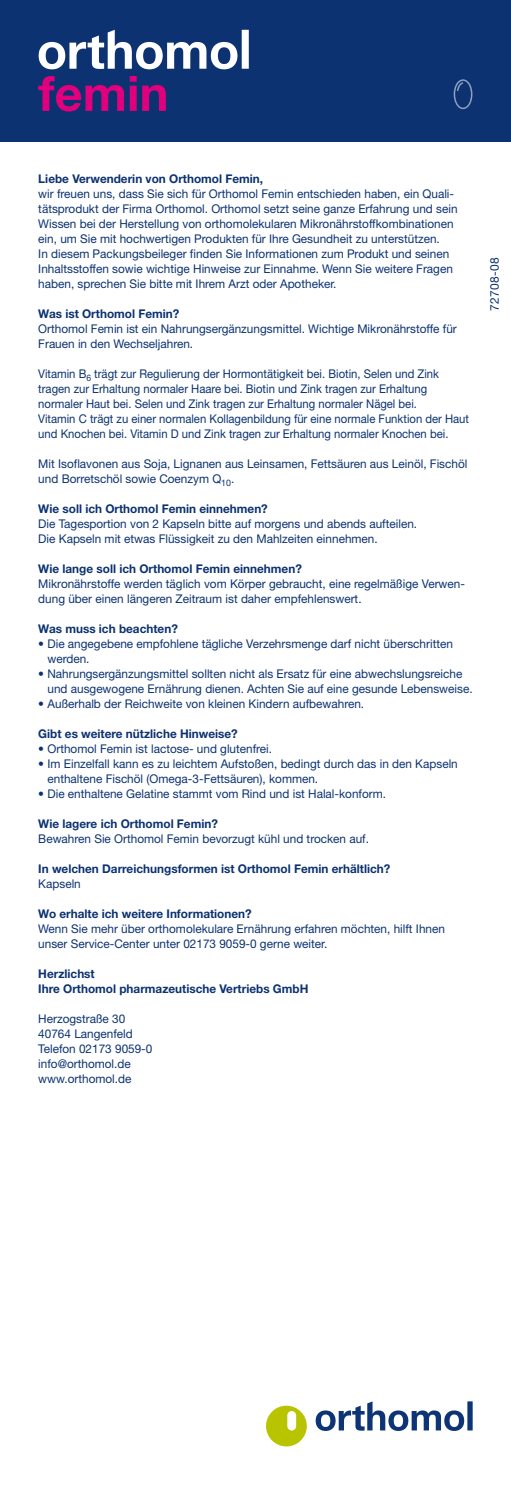
<style>
.page{position:relative;width:511px;height:1489px;background:#fff}
.page>*{position:absolute;margin:0;border:0;box-sizing:border-box;transform-origin:0 0}
.t1{font:12px/15px "Helvetica Neue LT Pro";color:#0c3271}
.t2{font:700 12px/15px "Helvetica Neue LT Pro";color:#0c3271}
.t3{font:12px/15px "Helvetica Neue LT Pro";color:#0c3271;scale:.94 1}
</style>
<div class="page">
<div style="left:0;top:0;width:510px;height:142px;background:#0c3271"></div>
<svg style="left:266px;top:1405px;width:40px;height:41px"></svg>
<svg style="left:315px;top:1401px;width:149px;height:29px"></svg>
<div style="left:467px;top:1401px;width:5px;height:29px;background:#0d3474"></div>
<svg style="left:453px;top:79px;width:19px;height:30px"></svg>
<svg style="left:39px;top:30px;width:198px;height:39px"></svg>
<div style="left:241px;top:30px;width:7px;height:39px;background:#fff"></div>
<svg style="left:38px;top:76px;width:86px;height:35px"></svg>
<svg style="left:130px;top:76px;width:36px;height:35px"></svg>
<p class="t2" style="left:38px;top:171px;width:226px">Liebe Verwenderin von Orthomol Femin,</p>
<p class="t1" style="left:38px;top:186px;width:420px">wir freuen uns, dass Sie sich für Orthomol Femin entschieden haben, ein Quali&shy;tätsprodukt der Firma Orthomol. Orthomol setzt seine ganze Erfahrung und sein Wissen bei der Herstellung von orthomolekularen Mikronährstoffkombinationen ein, um Sie mit hochwertigen Produkten für Ihre Gesundheit zu unterstützen.<br>In diesem Packungsbeileger finden Sie Informationen zum Produkt und seinen Inhaltsstoffen sowie wichtige Hinweise zur Einnahme. Wenn Sie weitere Fragen haben, sprechen Sie bitte mit Ihrem Arzt oder Apotheker.</p>
<p class="t2" style="left:38px;top:306px;width:142px">Was ist Orthomol Femin?</p>
<p class="t1" style="left:38px;top:321px;width:419px">Orthomol Femin ist ein Nahrungsergänzungsmittel. Wichtige Mikronährstoffe für<br>Frauen in den Wechseljahren.</p>
<p class="t3" style="left:38px;top:366px;width:459px">Vitamin B<sub>6</sub> trägt zur Regulierung der Hormontätigkeit bei. Biotin, Selen und Zink tragen zur Erhaltung normaler Haare bei. Biotin und Zink tragen zur Erhaltung normaler Haut bei. Selen und Zink tragen zur Erhaltung normaler Nägel bei.<br>Vitamin C trägt zu einer normalen Kollagenbildung für eine normale Funktion der Haut und Knochen bei. Vitamin D und Zink tragen zur Erhaltung normaler Knochen bei.</p>
<p class="t1" style="left:38px;top:456px;width:430px">Mit Isoflavonen aus Soja, Lignanen aus Leinsamen, Fettsäuren aus Leinöl, Fischöl und Borretschöl sowie Coenzym Q<sub>10</sub>.</p>
<p class="t2" style="left:38px;top:501px;width:231px">Wie soll ich Orthomol Femin einnehmen?</p>
<p class="t1" style="left:38px;top:516px;width:380px">Die Tagesportion von 2 Kapseln bitte auf morgens und abends aufteilen.<br>Die Kapseln mit etwas Flüssigkeit zu den Mahlzeiten einnehmen.</p>
<p class="t2" style="left:38px;top:561px;width:265px">Wie lange soll ich Orthomol Femin einnehmen?</p>
<p class="t1" style="left:38px;top:576px;width:428px">Mikronährstoffe werden täglich vom Körper gebraucht, eine regelmäßige Verwen&shy;dung über einen längeren Zeitraum ist daher empfehlenswert.</p>
<p class="t2" style="left:38px;top:621px;width:141px">Was muss ich beachten?</p>
<p class="t1" style="left:47px;top:636px;width:406px;text-indent:-9px">• Die angegebene empfohlene tägliche Verzehrsmenge darf nicht überschritten werden.</p>
<p class="t1" style="left:47px;top:666px;width:426px;text-indent:-9px">• Nahrungsergänzungsmittel sollten nicht als Ersatz für eine abwechslungsreiche und ausgewogene Ernährung dienen. Achten Sie auf eine gesunde Lebensweise.</p>
<p class="t1" style="left:38px;top:696px;width:327px">• Außerhalb der Reichweite von kleinen Kindern aufbewahren.</p>
<p class="t2" style="left:38px;top:726px;width:201px">Gibt es weitere nützliche Hinweise?</p>
<p class="t1" style="left:38px;top:741px;width:235px">• Orthomol Femin ist lactose- und glutenfrei.</p>
<p class="t1" style="left:47px;top:756px;width:411px;text-indent:-9px">• Im Einzelfall kann es zu leichtem Aufstoßen, bedingt durch das in den Kapseln enthaltene Fischöl (Omega-3-Fettsäuren), kommen.</p>
<p class="t1" style="left:38px;top:786px;width:349px">• Die enthaltene Gelatine stammt vom Rind und ist Halal-konform.</p>
<p class="t2" style="left:38px;top:816px;width:181px">Wie lagere ich Orthomol Femin?</p>
<p class="t1" style="left:38px;top:831px;width:332px">Bewahren Sie Orthomol Femin bevorzugt kühl und trocken auf.</p>
<p class="t2" style="left:38px;top:861px;width:353px">In welchen Darreichungsformen ist Orthomol Femin erhältlich?</p>
<p class="t1" style="left:38px;top:876px;width:44px">Kapseln</p>
<p class="t2" style="left:38px;top:906px;width:215px">Wo erhalte ich weitere Informationen?</p>
<p class="t1" style="left:38px;top:921px;width:408px">Wenn Sie mehr über orthomolekulare Ernährung erfahren möchten, hilft Ihnen unser Service-Center unter 02173 9059-0 gerne weiter.</p>
<p class="t2" style="left:38px;top:966px;width:271px">Herzlichst<br>Ihre Orthomol pharmazeutische Vertriebs GmbH</p>
<p class="t1" style="left:38px;top:1011px;width:115px">Herzogstraße 30<br>40764 Langenfeld<br>Telefon 02173 9059-0 info@orthomol.de www.orthomol.de</p>
<p class="t1" style="left:486px;top:310px;width:55px;rotate:-90deg">72708-08</p>
</div>
